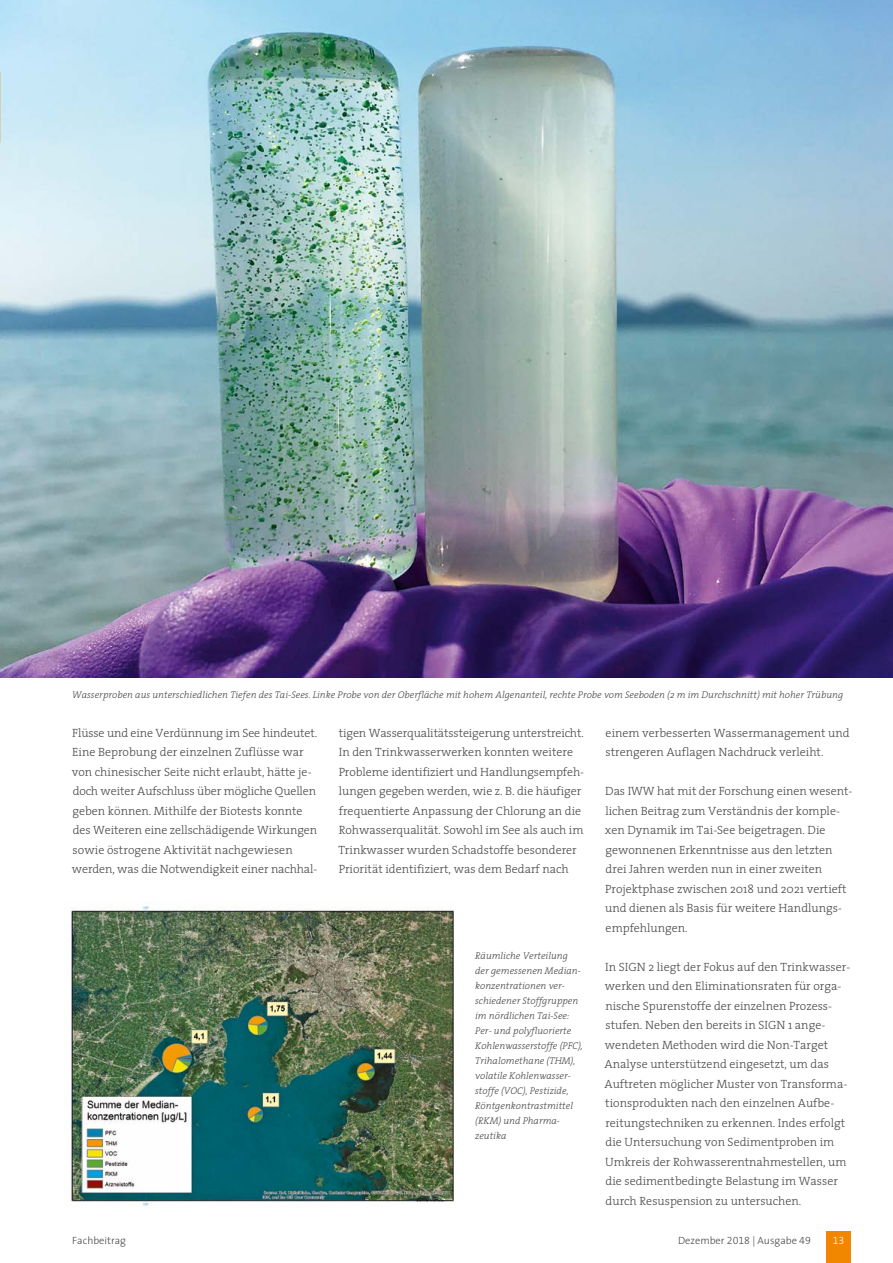
<style>
.page{position:relative;width:893px;height:1263px;background:#fff}
.page>*{position:absolute;margin:0;border:0;box-sizing:border-box;transform-origin:0 0}
.Fliesstext{font:300 12px/19.5px "The Serif 3";color:#494948}
.Fliesstext-2{font:300 10.5px "The Sans 3";color:#494948}
.t1{font:10.5px "The Sans 3 Light Expert";color:#fff}
.Bildunterschrift{font:italic 300 9.75px/15px "The Serif 3";color:#494948}
.s1{font-family:"The Sans 3 Light Expert";font-weight:400}
</style>
<div class="page">
<div style="left:826px;top:1231px;width:24px;height:32px;background:#f18700"></div>
<img style="left:0;top:0;width:893px;height:677px">
<img style="left:70px;top:906px;width:384px;height:300px">
<p class="Bildunterschrift" style="left:72px;top:686px;width:772px">Wasserproben aus unterschiedlichen Tiefen des Tai-Sees. Linke Probe von der Oberfläche mit hohem Algenanteil, rechte Probe vom Seeboden (2 m im Durchschnitt) mit hoher Trübung</p>
<p class="Fliesstext" style="left:72px;top:722px;width:247px">Flüsse und eine Verdünnung im See hindeutet.<br>Eine Beprobung der einzelnen Zuflüsse war von chinesischer Seite nicht erlaubt, hätte je&shy;doch weiter Aufschluss über mögliche Quellen geben können. Mithilfe der Biotests konnte des Weiteren eine zellschädigende Wirkungen sowie östrogene Aktivität nachgewiesen werden, was die Notwendigkeit einer nachhal-</p>
<p class="Fliesstext" style="left:338px;top:722px;width:247px">tigen Wasserqualitätssteigerung unterstreicht.<br>In den Trinkwasserwerken konnten weitere Probleme identifiziert und Handlungsempfeh&shy;lungen gegeben werden, wie z. B. die häufiger frequentierte Anpassung der Chlorung an die Rohwasserqualität. Sowohl im See als auch im Trinkwasser wurden Schadstoffe besonderer Priorität identifiziert, was dem Bedarf nach</p>
<p class="Fliesstext" style="left:605px;top:722px;width:246px">einem verbesserten Wassermanagement und strengeren Auflagen Nachdruck verleiht.</p>
<p class="Fliesstext" style="left:605px;top:781px;width:249px">Das IWW hat mit der Forschung einen wesent&shy;lichen Beitrag zum Verständnis der komple&shy;xen Dynamik im Tai-See beigetragen. Die gewonnenen Erkenntnisse aus den letzten drei Jahren werden nun in einer zweiten Projektphase zwischen 2018 und 2021 vertieft und dienen als Basis für weitere Handlungs&shy;empfehlungen.</p>
<p class="Fliesstext" style="left:604px;top:956px;width:247px">In SIGN 2 liegt der Fokus auf den Trinkwasser&shy;werken und den Eliminationsraten für orga&shy;nische Spurenstoffe der einzelnen Prozess&shy;stufen. Neben den bereits in SIGN 1 ange&shy;wendeten Methoden wird die Non-Target Analyse unterstützend eingesetzt, um das Auftreten möglicher Muster von Transforma&shy;tionsprodukten nach den einzelnen Aufbe&shy;reitungstechniken zu erkennen. Indes erfolgt die Untersuchung von Sedimentproben im Umkreis der Rohwasserentnahmestellen, um die sedimentbedingte Belastung im Wasser durch Resuspension zu untersuchen.</p>
<p class="Bildunterschrift" style="left:475px;top:948px;width:94px">Räumliche Verteilung</p>
<p class="Bildunterschrift" style="left:475px;top:963px;width:109px">der gemessenen Median&shy;konzentrationen ver&shy;schiedener Stoffgruppen im nördlichen Tai-See:<br>Per- und polyfluorierte<br>Kohlenwasserstoffe (PFC),<br>Trihalomethane (THM), volatile Kohlenwasser&shy;stoffe (VOC), Pestizide,<br>Röntgenkontrastmittel (RKM) und Pharma&shy;zeutika</p>
<p class="Fliesstext-2" style="left:72px;top:1231px;width:55px">Fachbeitrag</p>
<p class="Fliesstext-2" style="left:678px;top:1231px;width:134px">Dezember <span class="s1">2018</span> | Ausgabe <span class="s1">49</span></p>
<p class="t1" style="left:833px;top:1231px;width:13px">13</p>
</div>
